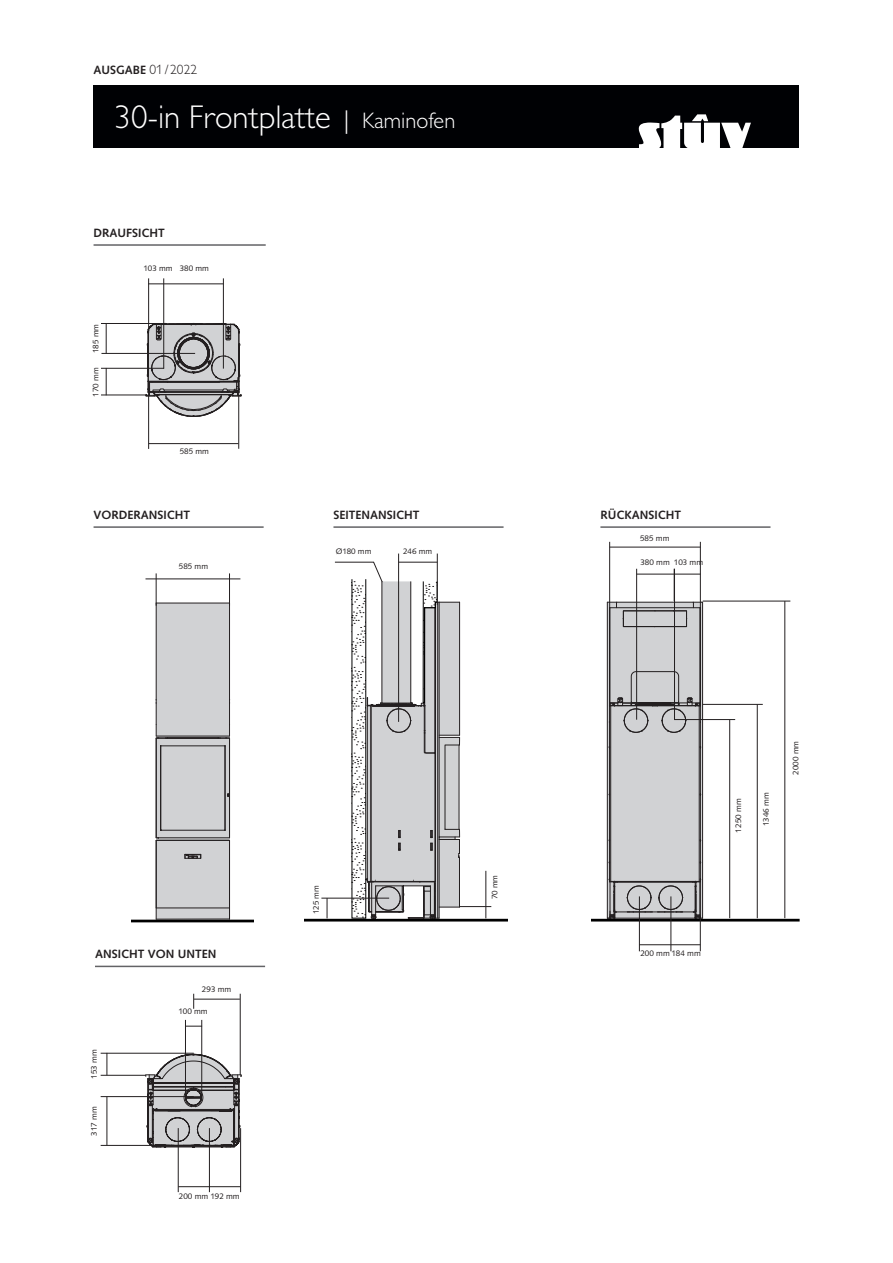
<style>
.page{position:relative;width:893px;height:1263px;background:#fff}
.page>*{position:absolute;margin:0;border:0;box-sizing:border-box;transform-origin:0 0}
.t1{font:300 33px "Gill Sans MT Pro";color:#fff}
.t2{font:700 12px "Syntax LT Std";color:#231f20}
.t3{font:8.1px "Syntax LT Std";color:#231f20}
.s1{font-family:"Gill Sans MT Pro";font-weight:300;font-size:13.5px}
.s2{font-size:25.5px}
.s3{font-size:22.5px}
</style>
<div class="page">
<div style="left:94px;top:85px;width:705px;height:63px;background:#000104"></div>
<svg style="left:639px;top:114px;width:112px;height:34px"></svg>
<svg style="left:145px;top:323px;width:97px;height:95px"></svg>
<hr style="left:148px;top:278px;width:1px;height:55px;background:#231f20">
<hr style="left:148px;top:380px;width:1px;height:69px;background:#231f20">
<hr style="left:238px;top:390px;width:1px;height:59px;background:#231f20">
<hr style="left:163px;top:278px;width:1px;height:91px;background:#231f20">
<svg style="left:106px;top:369px;width:1px;height:26px"></svg>
<hr style="left:106px;top:323px;width:1px;height:30px;background:#231f20">
<hr style="left:223px;top:278px;width:1px;height:91px;background:#231f20">
<hr style="left:148px;top:283px;width:75px;height:1px;background:#231f20">
<hr style="left:101px;top:353px;width:94px;height:1px;background:#231f20">
<hr style="left:101px;top:323px;width:63px;height:1px;background:#231f20">
<hr style="left:149px;top:443px;width:89px;height:1px;background:#231f20">
<hr style="left:101px;top:395px;width:46px;height:1px;background:#231f20">
<hr style="left:101px;top:368px;width:63px;height:1px;background:#231f20">
<svg style="left:145px;top:1053px;width:97px;height:95px"></svg>
<hr style="left:185px;top:1020px;width:1px;height:76px;background:#231f20">
<hr style="left:178px;top:1128px;width:1px;height:64px;background:#231f20">
<hr style="left:209px;top:1128px;width:1px;height:64px;background:#231f20">
<hr style="left:240px;top:1128px;width:1px;height:64px;background:#231f20">
<svg style="left:193px;top:994px;width:1px;height:15px"></svg>
<hr style="left:240px;top:994px;width:1px;height:81px;background:#231f20">
<hr style="left:201px;top:1020px;width:1px;height:76px;background:#231f20">
<svg style="left:186px;top:1026px;width:16px;height:1px"></svg>
<hr style="left:178px;top:1186px;width:63px;height:1px;background:#231f20">
<svg style="left:107px;top:1054px;width:1px;height:21px"></svg>
<hr style="left:107px;top:1096px;width:1px;height:49px;background:#231f20">
<hr style="left:101px;top:1053px;width:93px;height:1px;background:#231f20">
<hr style="left:101px;top:1075px;width:45px;height:1px;background:#231f20">
<hr style="left:101px;top:1096px;width:93px;height:1px;background:#231f20">
<hr style="left:101px;top:1145px;width:93px;height:1px;background:#231f20">
<hr style="left:194px;top:999px;width:46px;height:1px;background:#231f20">
<hr style="left:156px;top:919px;width:73px;height:1px;background:#231f20">
<svg style="left:156px;top:603px;width:74px;height:316px"></svg>
<hr style="left:168px;top:738px;width:50px;height:1px;background:#231f20">
<hr style="left:132px;top:920px;width:122px;height:2px;background:#000">
<hr style="left:156px;top:573px;width:1px;height:33px;background:#231f20">
<hr style="left:229px;top:573px;width:1px;height:33px;background:#231f20">
<hr style="left:145px;top:578px;width:95px;height:1px;background:#231f20">
<hr style="left:305px;top:919px;width:203px;height:2px;background:#000">
<hr style="left:437px;top:553px;width:1px;height:52px;background:#231f20">
<hr style="left:398px;top:553px;width:1px;height:169px;background:#231f20">
<hr style="left:485px;top:871px;width:1px;height:47px;background:#231f20">
<svg style="left:327px;top:899px;width:1px;height:19px"></svg>
<hr style="left:459px;top:906px;width:32px;height:1px;background:#231f20">
<hr style="left:321px;top:898px;width:68px;height:1px;background:#231f20">
<svg style="left:334px;top:561px;width:126px;height:358px"></svg>
<div style="left:607px;top:602px;width:96px;height:316px;background:#d1d2d4"></div>
<hr style="left:702px;top:602px;width:1px;height:316px;background:#231f20">
<hr style="left:607px;top:602px;width:1px;height:316px;background:#231f20">
<hr style="left:609px;top:608px;width:1px;height:95px;background:#231f20">
<hr style="left:700px;top:608px;width:1px;height:98px;background:#231f20">
<svg style="left:607px;top:602px;width:96px;height:25px"></svg>
<svg style="left:607px;top:671px;width:96px;height:248px"></svg>
<hr style="left:592px;top:919px;width:208px;height:2px;background:#000">
<hr style="left:609px;top:542px;width:1px;height:66px;background:#231f20">
<hr style="left:700px;top:542px;width:1px;height:66px;background:#231f20">
<hr style="left:784px;top:601px;width:1px;height:317px;background:#231f20">
<hr style="left:757px;top:704px;width:1px;height:214px;background:#231f20">
<hr style="left:729px;top:720px;width:1px;height:198px;background:#231f20">
<hr style="left:636px;top:569px;width:1px;height:151px;background:#231f20">
<hr style="left:639px;top:896px;width:1px;height:55px;background:#231f20">
<hr style="left:671px;top:896px;width:1px;height:55px;background:#231f20">
<hr style="left:700px;top:881px;width:1px;height:70px;background:#231f20">
<hr style="left:674px;top:569px;width:1px;height:151px;background:#231f20">
<hr style="left:610px;top:547px;width:90px;height:1px;background:#231f20">
<hr style="left:637px;top:574px;width:37px;height:1px;background:#231f20">
<svg style="left:675px;top:574px;width:25px;height:1px"></svg>
<hr style="left:703px;top:601px;width:87px;height:1px;background:#231f20">
<hr style="left:703px;top:704px;width:60px;height:1px;background:#231f20">
<hr style="left:674px;top:719px;width:61px;height:1px;background:#231f20">
<hr style="left:639px;top:944px;width:32px;height:1px;background:#231f20">
<svg style="left:671px;top:944px;width:29px;height:1px"></svg>
<hr style="left:94px;top:526px;width:170px;height:2px;background:#636366">
<hr style="left:333px;top:526px;width:171px;height:2px;background:#636366">
<hr style="left:600px;top:526px;width:170px;height:2px;background:#636366">
<hr style="left:94px;top:244px;width:172px;height:2px;background:#636366">
<hr style="left:95px;top:966px;width:170px;height:1px;background:#636366">
<h2 class="t2" style="left:94px;top:63px;width:105px">AUSGABE <span class="s1">01/2022</span></h2>
<h1 class="t1" style="left:115px;top:97px;width:342px">30-in Frontplatte <span class="s2">|</span> <span class="s3">Kaminofen</span></h1>
<h2 class="t2" style="left:94px;top:225px;width:73px">DRAUFSICHT</h2>
<p class="t3" style="left:91px;top:353px;width:31px;rotate:-90deg">185 mm</p>
<p class="t3" style="left:88px;top:396px;width:31px;rotate:-90deg">153 mm</p>
<p class="t3" style="left:91px;top:396px;width:31px;rotate:-90deg">170 mm</p>
<p class="t3" style="left:143px;top:263px;width:31px">103 mm</p>
<p class="t3" style="left:180px;top:263px;width:31px">380 mm</p>
<p class="t3" style="left:180px;top:446px;width:31px">585 mm</p>
<h2 class="t2" style="left:94px;top:508px;width:98px">VORDERANSICHT</h2>
<h2 class="t2" style="left:333px;top:508px;width:88px">SEITENANSICHT</h2>
<h2 class="t2" style="left:600px;top:508px;width:82px">RÜCKANSICHT</h2>
<p class="t3" style="left:179px;top:561px;width:31px">585 mm</p>
<p class="t3" style="left:336px;top:546px;width:37px">Ø180 mm</p>
<p class="t3" style="left:403px;top:546px;width:31px">246 mm</p>
<p class="t3" style="left:410px;top:546px;width:37px">Ø180 mm</p>
<p class="t3" style="left:640px;top:533px;width:31px">585 mm</p>
<p class="t3" style="left:640px;top:557px;width:31px">380 mm</p>
<p class="t3" style="left:674px;top:557px;width:31px">103 mm</p>
<h2 class="t2" style="left:95px;top:947px;width:123px">ANSICHT VON UNTEN</h2>
<p class="t3" style="left:202px;top:985px;width:31px">293 mm</p>
<p class="t3" style="left:90px;top:1070px;width:31px;rotate:-90deg">185 mm</p>
<p class="t3" style="left:89px;top:1079px;width:31px;rotate:-90deg">153 mm</p>
<p class="t3" style="left:89px;top:1136px;width:31px;rotate:-90deg">317 mm</p>
<p class="t3" style="left:178px;top:1006px;width:31px">100 mm</p>
<p class="t3" style="left:179px;top:1191px;width:62px">200 mm 192 mm</p>
<p class="t3" style="left:311px;top:914px;width:31px;rotate:-90deg">125 mm</p>
<p class="t3" style="left:490px;top:899px;width:26px;rotate:-90deg">70 mm</p>
<p class="t3" style="left:734px;top:832px;width:35px;rotate:-90deg">1250 mm</p>
<p class="t3" style="left:761px;top:826px;width:35px;rotate:-90deg">1346 mm</p>
<p class="t3" style="left:791px;top:774px;width:35px;rotate:-90deg">2000 mm</p>
<p class="t3" style="left:640px;top:949px;width:62px">200 mm 184 mm</p>
</div>
